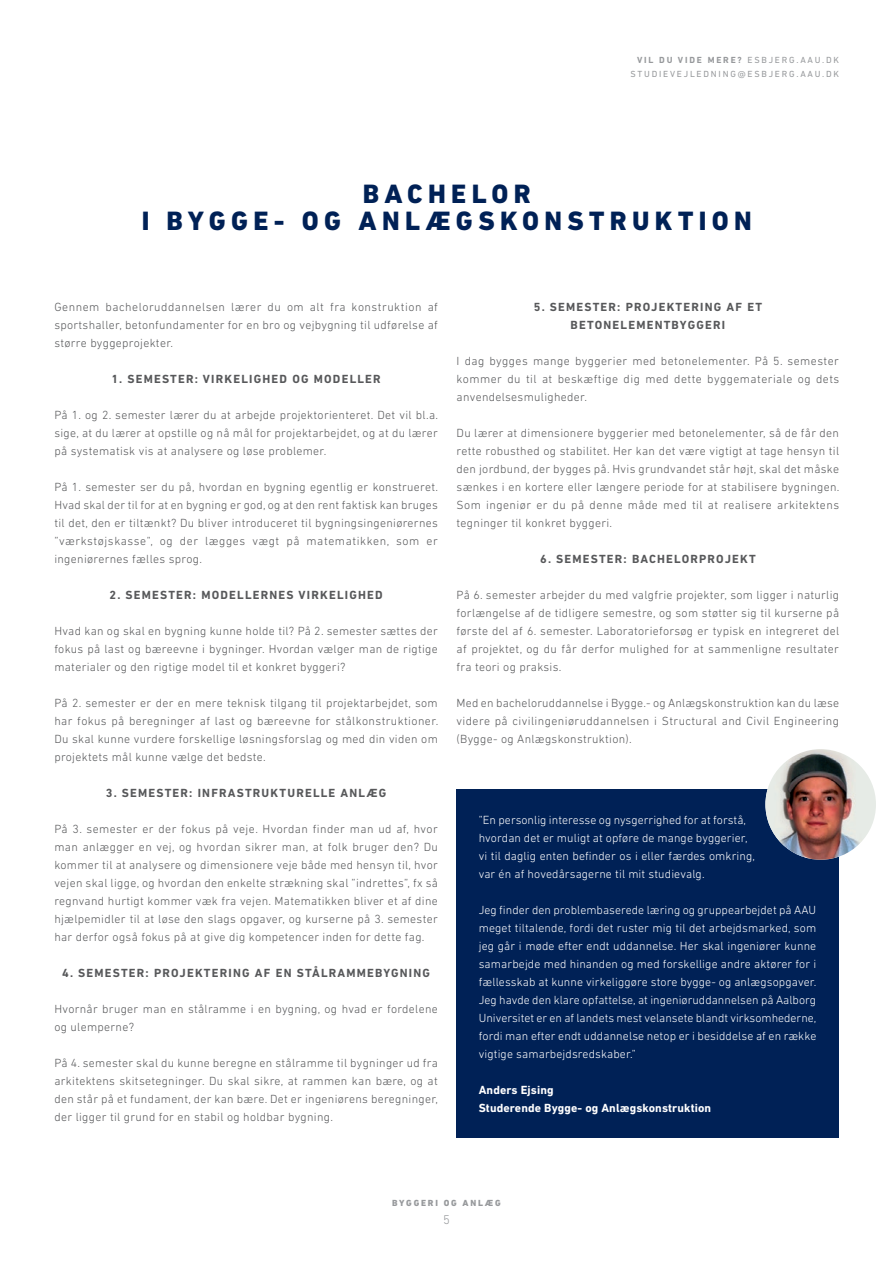
<style>
.page{position:relative;width:893px;height:1263px;background:#fff}
.page>*{position:absolute;margin:0;border:0;box-sizing:border-box;transform-origin:0 0}
.t1{font:800 27px/27px "DIN Next LT Pro";letter-spacing:.2em;color:#002156;text-align:center}
.t2{font:300 12.75px "DIN Next LT Pro";color:#97999c}
.t3{font:300 12px/18px "DIN Next LT Pro";letter-spacing:.025em;color:#57585a;text-align:justify}
.t4{font:300 12px/18px "DIN Next LT Pro";letter-spacing:.01em;color:#fff}
.t5{font:700 12px/18px "DIN Next LT Pro";letter-spacing:.1em;color:#57585a;text-align:center}
.t6{font:700 12px/18px "DIN Next LT Pro";letter-spacing:.01em;color:#fff}
.t7{font:9px/13.5px "DIN Next LT Pro";letter-spacing:.2em;color:#97999c;text-align:right}
.t8{font:800 9px "DIN Next LT Pro";letter-spacing:.2em;color:#97999c}
.s1{font-weight:700}
</style>
<div class="page">
<div style="left:457px;top:789px;width:382px;height:348px;background:#002156"></div>
<img style="left:765px;top:749px;width:111px;height:111px;border-radius:55px">
<p class="t7" style="left:630px;top:53px;width:210px"><span class="s1">VIL DU VIDE MERE?</span> ESBJERG.AAU.DK<br>STUDIEVEJLEDNING@ESBJERG.AAU.DK</p>
<h1 class="t1" style="left:142px;top:180px;width:612px">BACHELOR<br>I BYGGE- OG ANLÆGSKONSTRUKTION</h1>
<p class="t3" style="left:54px;top:297px;width:385px">Gennem bacheloruddannelsen lærer du om alt fra konstruktion af sportshaller, betonfundamenter for en bro og vejbygning til udførelse af større byggeprojekter.</p>
<p class="t5" style="left:111px;top:369px;width:271px">1. SEMESTER: VIRKELIGHED OG MODELLER</p>
<p class="t3" style="left:54px;top:405px;width:385px">På 1. og 2. semester lærer du at arbejde projektorienteret. Det vil bl.a. sige, at du lærer at opstille og nå mål for projektarbejdet, og at du lærer på systematisk vis at analysere og løse problemer.</p>
<p class="t3" style="left:54px;top:477px;width:385px">På 1. semester ser du på, hvordan en bygning egentlig er konstrueret.<br>Hvad skal der til for at en bygning er god, og at den rent faktisk kan bruges til det, den er tiltænkt? Du bliver introduceret til bygningsingeniørernes ”værkstøjskasse”, og der lægges vægt på matematikken, som er ingeniørernes fælles sprog.</p>
<p class="t5" style="left:109px;top:585px;width:275px">2. SEMESTER: MODELLERNES VIRKELIGHED</p>
<p class="t3" style="left:54px;top:621px;width:385px">Hvad kan og skal en bygning kunne holde til? På 2. semester sættes der fokus på last og bæreevne i bygninger. Hvordan vælger man de rigtige materialer og den rigtige model til et konkret byggeri?</p>
<p class="t3" style="left:54px;top:693px;width:385px">På 2. semester er der en mere teknisk tilgang til projektarbejdet, som har fokus på beregninger af last og bæreevne for stålkonstruktioner.<br>Du skal kunne vurdere forskellige løsningsforslag og med din viden om projektets mål kunne vælge det bedste.</p>
<p class="t5" style="left:106px;top:783px;width:282px">3. SEMESTER: INFRASTRUKTURELLE ANLÆG</p>
<p class="t3" style="left:54px;top:819px;width:385px">På 3. semester er der fokus på veje. Hvordan finder man ud af, hvor man anlægger en vej, og hvordan sikrer man, at folk bruger den? Du kommer til at analysere og dimensionere veje både med hensyn til, hvor vejen skal ligge, og hvordan den enkelte strækning skal ”indrettes”, fx så regnvand hurtigt kommer væk fra vejen. Matematikken bliver et af dine hjælpemidler til at løse den slags opgaver, og kurserne på 3. semester har derfor også fokus på at give dig kompetencer inden for dette fag.</p>
<p class="t5" style="left:62px;top:963px;width:369px">4. SEMESTER: PROJEKTERING AF EN STÅLRAMMEBYGNING</p>
<p class="t3" style="left:54px;top:999px;width:385px">Hvornår bruger man en stålramme i en bygning, og hvad er fordelene og ulemperne?</p>
<p class="t3" style="left:54px;top:1053px;width:385px">På 4. semester skal du kunne beregne en stålramme til bygninger ud fra arkitektens skitsetegninger. Du skal sikre, at rammen kan bære, og at den står på et fundament, der kan bære. Det er ingeniørens beregninger, der ligger til grund for en stabil og holdbar bygning.</p>
<p class="t5" style="left:534px;top:297px;width:230px">5. SEMESTER: PROJEKTERING AF ET<br>BETONELEMENTBYGGERI</p>
<p class="t3" style="left:457px;top:351px;width:384px">I dag bygges mange byggerier med betonelementer. På 5. semester kommer du til at beskæftige dig med dette byggemateriale og dets anvendelsesmuligheder.</p>
<p class="t3" style="left:457px;top:423px;width:384px">Du lærer at dimensionere byggerier med betonelementer, så de får den rette robusthed og stabilitet. Her kan det være vigtigt at tage hensyn til den jordbund, der bygges på. Hvis grundvandet står højt, skal det måske sænkes i en kortere eller længere periode for at stabilisere bygningen.<br>Som ingeniør er du på denne måde med til at realisere arkitektens tegninger til konkret byggeri.</p>
<p class="t5" style="left:540px;top:549px;width:217px">6. SEMESTER: BACHELORPROJEKT</p>
<p class="t3" style="left:457px;top:585px;width:384px">På 6. semester arbejder du med valgfrie projekter, som ligger i naturlig forlængelse af de tidligere semestre, og som støtter sig til kurserne på første del af 6. semester. Laboratorieforsøg er typisk en integreret del af projektet, og du får derfor mulighed for at sammenligne resultater fra teori og praksis.</p>
<p class="t3" style="left:457px;top:693px;width:384px">Med en bacheloruddannelse i Bygge.- og Anlægskonstruktion kan du læse videre på civilingeniøruddannelsen i Structural and Civil Engineering (Bygge- og Anlægskonstruktion).</p>
<p class="t4" style="left:479px;top:810px;width:278px">”En personlig interesse og nysgerrighed for at forstå, hvordan det er muligt at opføre de mange byggerier, vi til daglig enten befinder os i eller færdes omkring, var én af hovedårsagerne til mit studievalg.</p>
<p class="t4" style="left:479px;top:900px;width:339px;text-align:justify">Jeg finder den problembaserede læring og gruppearbejdet på AAU meget tiltalende, fordi det ruster mig til det arbejdsmarked, som jeg går i møde efter endt uddannelse. Her skal ingeniører kunne samarbejde med hinanden og med forskellige andre aktører for i fællesskab at kunne virkeliggøre store bygge- og anlægsopgaver.<br>Jeg havde den klare opfattelse, at ingeniøruddannelsen på Aalborg Universitet er en af landets mest velansete blandt virksomhederne, fordi man efter endt uddannelse netop er i besiddelse af en række vigtige samarbejdsredskaber.”</p>
<p class="t6" style="left:479px;top:1080px;width:234px">Anders Ejsing<br>Studerende Bygge- og Anlægskonstruktion</p>
<p class="t8" style="left:392px;top:1198px;width:110px">BYGGERI OG ANLÆG</p>
<p class="t2" style="left:443px;top:1212px;width:8px">5</p>
</div>
